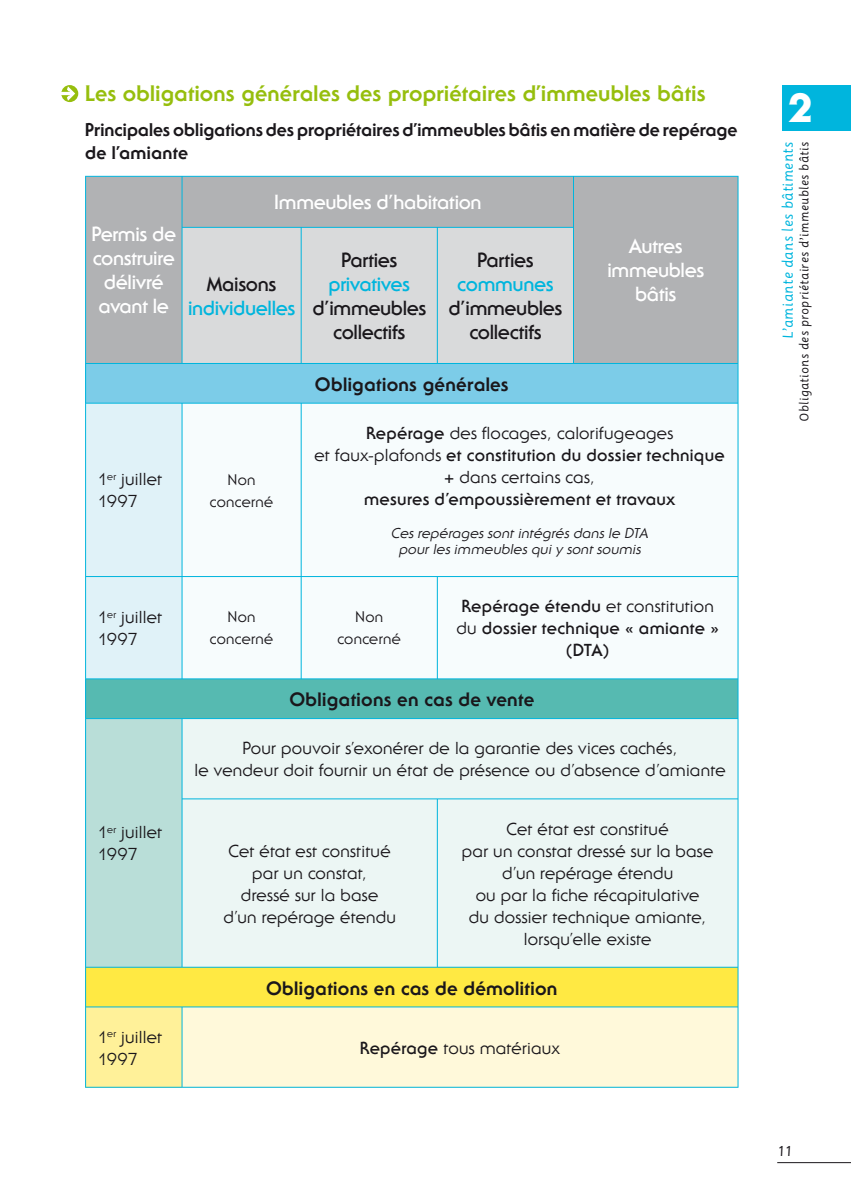
<style>
.page{position:relative;width:851px;height:1191px;background:#fff}
.page>*{position:absolute;margin:0;border:0;box-sizing:border-box;transform-origin:0 0}
.t1{font:800 40px "Serif Gothic";color:#fff}
.t2{font:800 22px "Serif Gothic";letter-spacing:.01em;color:#96be0d}
.t3{font:700 20px/24px "Serif Gothic";letter-spacing:-.02em;color:#fff;text-align:center}
.t4{font:700 20px/24px "Serif Gothic";letter-spacing:-.015em;color:#1a171b;text-align:center}
.t5{font:700 20px "Serif Gothic";letter-spacing:-.02em;color:#00b5dd}
.t6{font:800 19px "Serif Gothic";letter-spacing:.015em;color:#1a171b}
.t7{font:800 18px/23px "Serif Gothic";letter-spacing:.005em;color:#1a171b}
.t8{font:17px/22px "Serif Gothic";letter-spacing:.015em;color:#1a171b}
.t9{font:700 17px/22px "Serif Gothic";letter-spacing:.015em;color:#1a171b;text-align:center}
.t10{font:15px/22px "Serif Gothic";letter-spacing:.02em;color:#1a171b;text-align:center}
.t11{font:italic 14px/16px "Serif Gothic";color:#1a171b;text-align:center}
.t12{font:14px "Sassoon Primary";letter-spacing:.035em;color:#00b5dd}
.t13{font:14px "Sassoon Primary";color:#1a171b}
.t14{font:12px "Sassoon Primary";letter-spacing:.035em;color:#1a171b}
.s1{font-weight:400}
.s2{font-weight:700}
</style>
<div class="page">
<div style="left:782px;top:85px;width:68px;height:45px;background:#00b5dd"></div>
<div style="left:86px;top:177px;width:651px;height:186px;background:#b1b2b4"></div>
<div style="left:182px;top:228px;width:391px;height:135px;background:#d9dadb"></div>
<div style="left:86px;top:363px;width:652px;height:40px;background:#7ccce8"></div>
<div style="left:86px;top:404px;width:95px;height:274px;background:#e0f2f8"></div>
<svg style="left:182px;top:404px;width:555px;height:274px"></svg>
<div style="left:86px;top:679px;width:652px;height:39px;background:#56bab1"></div>
<div style="left:86px;top:718px;width:96px;height:249px;background:#b9ded8"></div>
<div style="left:182px;top:719px;width:555px;height:247px;background:#ecf6f4"></div>
<div style="left:86px;top:967px;width:652px;height:40px;background:#ffe943"></div>
<div style="left:86px;top:1007px;width:96px;height:80px;background:#fff199"></div>
<div style="left:182px;top:1007px;width:556px;height:80px;background:#fff9da"></div>
<hr style="left:573px;top:176px;width:165px;height:1px;background:#00b5dd">
<hr style="left:737px;top:177px;width:1px;height:50px;background:#00b5dd">
<hr style="left:437px;top:228px;width:1px;height:135px;background:#00b5dd">
<hr style="left:573px;top:228px;width:1px;height:135px;background:#00b5dd">
<hr style="left:737px;top:227px;width:1px;height:136px;background:#00b5dd">
<hr style="left:85px;top:404px;width:1px;height:172px;background:#00b5dd">
<hr style="left:181px;top:404px;width:1px;height:172px;background:#00b5dd">
<hr style="left:300px;top:404px;width:1px;height:172px;background:#00b5dd">
<hr style="left:737px;top:404px;width:1px;height:172px;background:#00b5dd">
<hr style="left:85px;top:576px;width:97px;height:1px;background:#00b5dd">
<hr style="left:85px;top:577px;width:1px;height:101px;background:#00b5dd">
<hr style="left:182px;top:576px;width:119px;height:1px;background:#00b5dd">
<hr style="left:181px;top:577px;width:1px;height:101px;background:#00b5dd">
<hr style="left:301px;top:576px;width:136px;height:1px;background:#00b5dd">
<hr style="left:300px;top:577px;width:1px;height:101px;background:#00b5dd">
<hr style="left:437px;top:576px;width:136px;height:1px;background:#00b5dd">
<hr style="left:437px;top:577px;width:1px;height:101px;background:#00b5dd">
<hr style="left:573px;top:576px;width:165px;height:1px;background:#00b5dd">
<hr style="left:737px;top:577px;width:1px;height:101px;background:#00b5dd">
<hr style="left:85px;top:678px;width:97px;height:1px;background:#00b5dd">
<hr style="left:85px;top:679px;width:1px;height:39px;background:#00b5dd">
<hr style="left:182px;top:678px;width:556px;height:1px;background:#00b5dd">
<hr style="left:737px;top:679px;width:1px;height:39px;background:#00b5dd">
<hr style="left:85px;top:718px;width:97px;height:1px;background:#00b5dd">
<hr style="left:85px;top:719px;width:1px;height:80px;background:#00b5dd">
<hr style="left:182px;top:718px;width:119px;height:1px;background:#00b5dd">
<hr style="left:181px;top:719px;width:1px;height:79px;background:#00b5dd">
<hr style="left:301px;top:718px;width:437px;height:1px;background:#00b5dd">
<hr style="left:737px;top:719px;width:1px;height:79px;background:#00b5dd">
<hr style="left:85px;top:799px;width:1px;height:167px;background:#00b5dd">
<hr style="left:181px;top:798px;width:120px;height:1px;background:#00b5dd">
<hr style="left:181px;top:799px;width:1px;height:167px;background:#00b5dd">
<hr style="left:301px;top:798px;width:272px;height:1px;background:#00b5dd">
<hr style="left:437px;top:799px;width:1px;height:167px;background:#00b5dd">
<hr style="left:573px;top:798px;width:165px;height:1px;background:#00b5dd">
<hr style="left:737px;top:799px;width:1px;height:167px;background:#00b5dd">
<hr style="left:85px;top:966px;width:97px;height:1px;background:#00b5dd">
<hr style="left:85px;top:967px;width:1px;height:39px;background:#00b5dd">
<hr style="left:182px;top:966px;width:556px;height:1px;background:#00b5dd">
<hr style="left:737px;top:967px;width:1px;height:39px;background:#00b5dd">
<hr style="left:85px;top:1006px;width:97px;height:1px;background:#00b5dd">
<hr style="left:85px;top:1007px;width:1px;height:79px;background:#00b5dd">
<hr style="left:182px;top:1006px;width:119px;height:1px;background:#00b5dd">
<hr style="left:181px;top:1007px;width:1px;height:79px;background:#00b5dd">
<hr style="left:301px;top:1006px;width:437px;height:1px;background:#00b5dd">
<hr style="left:737px;top:1007px;width:1px;height:79px;background:#00b5dd">
<hr style="left:85px;top:1086px;width:653px;height:1px;background:#00b5dd">
<hr style="left:85px;top:364px;width:1px;height:39px;background:#00b5dd">
<hr style="left:301px;top:363px;width:437px;height:1px;background:#00b5dd">
<hr style="left:737px;top:364px;width:1px;height:39px;background:#00b5dd">
<hr style="left:85px;top:403px;width:653px;height:1px;background:#00b5dd">
<hr style="left:85px;top:176px;width:97px;height:1px;background:#00b5dd">
<hr style="left:85px;top:177px;width:1px;height:50px;background:#00b5dd">
<hr style="left:85px;top:227px;width:1px;height:136px;background:#00b5dd">
<hr style="left:85px;top:363px;width:97px;height:1px;background:#00b5dd">
<hr style="left:182px;top:176px;width:119px;height:1px;background:#00b5dd">
<hr style="left:181px;top:177px;width:1px;height:50px;background:#00b5dd">
<hr style="left:301px;top:176px;width:272px;height:1px;background:#00b5dd">
<hr style="left:573px;top:177px;width:1px;height:50px;background:#00b5dd">
<hr style="left:301px;top:227px;width:273px;height:1px;background:#00b5dd">
<hr style="left:181px;top:227px;width:120px;height:1px;background:#00b5dd">
<hr style="left:181px;top:228px;width:1px;height:135px;background:#00b5dd">
<hr style="left:300px;top:228px;width:1px;height:135px;background:#00b5dd">
<hr style="left:182px;top:363px;width:119px;height:1px;background:#00b5dd">
<div style="left:61px;top:85px;width:17px;height:17px;background:#96be0d;border-radius:50%"></div>
<svg style="left:61px;top:86px;width:14px;height:15px"></svg>
<hr style="left:777px;top:1162px;width:73px;height:1px;background:#1a171b">
<p class="t2" style="left:85px;top:86px;width:622px">Les obligations générales des propriétaires d’immeubles bâtis</p>
<p class="t7" style="left:85px;top:120px;width:653px">Principales obligations des propriétaires d’immeubles bâtis en matière de repérage de l’amiante</p>
<p class="t3" style="left:91px;top:225px;width:86px">Permis de construire délivré avant le</p>
<p class="t3" style="left:274px;top:193px;width:209px">Immeubles d’habitation</p>
<p class="t4" style="left:207px;top:274px;width:71px">Maisons</p>
<p class="t5" style="left:188px;top:301px;width:109px">individuelles</p>
<p class="t4" style="left:341px;top:250px;width:58px">Parties</p>
<p class="t5" style="left:328px;top:277px;width:83px">privatives</p>
<p class="t4" style="left:312px;top:298px;width:115px">d’immeubles collectifs</p>
<p class="t4" style="left:477px;top:250px;width:58px">Parties</p>
<p class="t5" style="left:457px;top:277px;width:98px">communes</p>
<p class="t4" style="left:448px;top:298px;width:115px">d’immeubles collectifs</p>
<p class="t6" style="left:315px;top:377px;width:195px">Obligations générales</p>
<p class="t3" style="left:607px;top:237px;width:98px">Autres immeubles bâtis</p>
<p class="t8" style="left:97px;top:470px;width:66px">1<sup>er</sup> juillet<br>1997</p>
<p class="t10" style="left:210px;top:470px;width:65px">Non concerné</p>
<p class="t9" style="left:314px;top:424px;width:412px">Repérage <span class="s1">des flocages, calorifugeages<br>et faux-plafonds</span> et constitution du dossier technique + <span class="s1">dans certains cas,<br></span>mesures d’empoussièrement et travaux</p>
<p class="t11" style="left:391px;top:526px;width:259px">Ces repérages sont intégrés dans le DTA pour les immeubles qui y sont soumis</p>
<p class="t8" style="left:97px;top:608px;width:66px">1<sup>er</sup> juillet<br>1997</p>
<p class="t10" style="left:210px;top:608px;width:65px">Non concerné</p>
<p class="t10" style="left:337px;top:608px;width:65px">Non concerné</p>
<p class="t9" style="left:456px;top:597px;width:264px">Repérage étendu <span class="s1">et constitution du</span> dossier technique « amiante » (DTA)</p>
<p class="t6" style="left:289px;top:693px;width:246px">Obligations en cas de vente</p>
<p class="t8" style="left:97px;top:823px;width:66px">1<sup>er</sup> juillet<br>1997</p>
<p class="t8" style="left:194px;top:739px;width:533px;text-align:center">Pour pouvoir s’exonérer de la garantie des vices cachés,<br>le vendeur doit fournir un état de présence ou d’absence d’amiante</p>
<p class="t8" style="left:462px;top:819px;width:253px;text-align:center">Cet état est constitué<br>par un constat dressé sur la base d’un repérage étendu<br>ou par la fiche récapitulative<br>du dossier technique amiante, lorsqu’elle existe</p>
<p class="t6" style="left:266px;top:981px;width:293px">Obligations en cas de démolition</p>
<p class="t8" style="left:223px;top:841px;width:174px;text-align:center">Cet état est constitué par un constat,<br>dressé sur la base d’un repérage étendu</p>
<p class="t8" style="left:97px;top:1027px;width:66px">1<sup>er</sup> juillet<br>1997</p>
<p class="t8" style="left:360px;top:1038px;width:202px"><span class="s2">Repérage</span> tous matériaux</p>
<h1 class="t1" style="left:788px;top:93px;width:26px">2</h1>
<p class="t12" style="left:781px;top:339px;width:199px;rotate:-90deg">L’amiante dans les bâtiments</p>
<p class="t14" style="left:798px;top:422px;width:281px;rotate:-90deg">Obligations des propriétaires d’immeubles bâtis</p>
<p class="t13" style="left:777px;top:1144px;width:17px">11</p>
</div>
